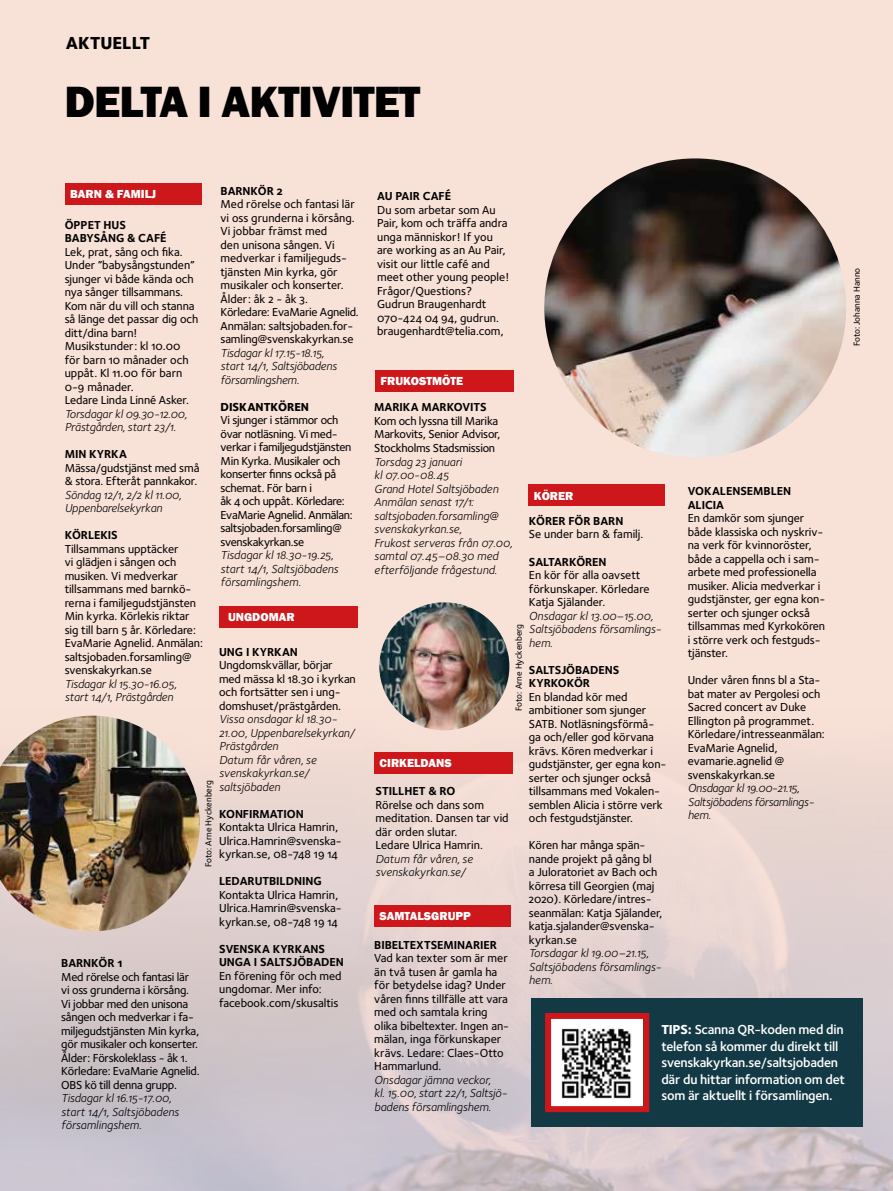
<style>
.page{position:relative;width:893px;height:1191px;background:#f8e1d7}
.page>*{position:absolute;margin:0;border:0;box-sizing:border-box;transform-origin:0 0}
.t1{font:800 45px "Franklin Gothic";letter-spacing:-.02em;color:#000}
.t2{font:18px "Foundry Sterling Extra Bold OSF";color:#000}
.t3{font:13.5px/16.5px "Foundry Sterling Demi OSF";letter-spacing:-.02em;color:#fff}
.t4{font:12px/13.5px "Foundry Sterling Medium OSF";letter-spacing:-.005em;color:#000}
.t5{font:12px/13.5px "Foundry Sterling Book Italic OSF";color:#000}
.t6{font:12px/13.5px "Foundry Sterling Bold OSF";letter-spacing:-.005em;color:#000}
.t7{font:12px/13.5px "Foundry Sterling Medium OSF";letter-spacing:-.025em;color:#000}
.t8{font:800 12px "Franklin Gothic";color:#fff}
.t9{font:12px/13.5px "Foundry Sterling Book Italic OSF";letter-spacing:-.02em;color:#000}
.t10{font:12px "Foundry Sterling Extra Bold OSF";letter-spacing:-.005em;color:#000}
.t11{font:12px "Foundry Sterling Bold Expert";letter-spacing:-.005em;color:#000}
.t12{font:9px "Foundry Sterling Medium OSF";color:#000}
.s1{font-family:"Foundry Sterling Extra Bold OSF"}
</style>
<div class="page">
<img style="left:0;top:730px;width:893px;height:461px">
<div style="left:531px;top:998px;width:332px;height:128px;background:#133944"></div>
<img style="left:0;top:715px;width:200px;height:216px">
<div style="left:65px;top:183px;width:136px;height:22px;background:#cd171a"></div>
<div style="left:528px;top:485px;width:137px;height:21px;background:#cd171a"></div>
<div style="left:374px;top:752px;width:139px;height:21px;background:#cd171a"></div>
<div style="left:374px;top:905px;width:137px;height:21px;background:#cd171a"></div>
<div style="left:219px;top:606px;width:139px;height:21px;background:#cd171a"></div>
<img style="left:552px;top:1020px;width:90px;height:85px">
<div style="left:545px;top:1013px;width:104px;height:99px;border:6px solid #cd171a"></div>
<div style="left:375px;top:371px;width:139px;height:21px;background:#cd171a"></div>
<img style="left:544px;top:158px;width:302px;height:299px">
<img style="left:379px;top:602px;width:130px;height:128px">
<h2 class="t2" style="left:66px;top:32px;width:86px">AKTUELLT</h2>
<h1 class="t1" style="left:65px;top:72px;width:357px">DELTA I AKTIVITET</h1>
<p class="t6" style="left:221px;top:184px;width:64px">BARNKÖR 2</p>
<p class="t4" style="left:221px;top:197px;width:140px">Med rörelse och fantasi lär vi oss grunderna i körsång.<br>Vi jobbar främst med<br>den unisona sången. Vi medverkar i familjeguds&shy;tjänsten Min kyrka, gör musikaler och konserter.<br>Ålder: åk 2 - åk 3.<br>Körledare: EvaMarie Agnelid.<br>Anmälan: saltsjobaden.for&shy;samling@svenskakyrkan.se</p>
<p class="t5" style="left:221px;top:346px;width:118px">Tisdagar kl 17.15-18.15, start 14/1, Saltsjöbadens församlingshem.</p>
<p class="t10" style="left:221px;top:399px;width:90px">DISKANTKÖREN</p>
<p class="t7" style="left:221px;top:413px;width:134px">Vi sjunger i stämmor och övar notläsning. Vi med&shy;verkar i familjegudstjänsten<br>Min Kyrka. Musikaler och konserter finns också på schemat. För barn i<br>åk 4 och uppåt. Körledare:<br>EvaMarie Agnelid. Anmälan: saltsjobaden.forsamling@ svenskakyrkan.se</p>
<p class="t5" style="left:221px;top:548px;width:119px">Tisdagar kl 18.30-19.25, start 14/1, Saltsjöbadens församlingshem.</p>
<p class="t8" style="left:70px;top:186px;width:87px">BARN &amp; FAMILJ</p>
<p class="t6" style="left:65px;top:218px;width:103px">ÖPPET HUS<br>BABYSÅNG &amp; CAFÉ</p>
<p class="t4" style="left:65px;top:245px;width:135px">Lek, prat, sång och fika.<br>Under ”babysångstunden” sjunger vi både kända och nya sånger tillsammans.<br>Kom när du vill och stanna så länge det passar dig och ditt/dina barn!<br>Musikstunder: kl 10.00 för barn 10 månader och uppåt. Kl 11.00 för barn<br>0-9 månader.<br>Ledare Linda Linné Asker.</p>
<p class="t5" style="left:65px;top:407px;width:124px">Torsdagar kl 09.30-12.00,<br>Prästgården, start 23/1.</p>
<p class="t6" style="left:65px;top:447px;width:64px">MIN KYRKA</p>
<p class="t4" style="left:65px;top:461px;width:136px">Mässa/gudstjänst med små &amp; stora. Efteråt pannkakor.</p>
<p class="t5" style="left:65px;top:488px;width:118px">Söndag 12/1, 2/2 kl 11.00,<br>Uppenbarelsekyrkan</p>
<p class="t11" style="left:65px;top:528px;width:55px">KÖRLEKIS</p>
<p class="t4" style="left:65px;top:542px;width:140px">Tillsammans upptäcker<br>vi glädjen i sången och musiken. Vi medverkar tillsammans med barnkö&shy;rerna i familjegudstjänsten<br>Min kyrka. Körlekis riktar sig till barn 5 år. Körledare:<br>EvaMarie Agnelid. Anmälan: saltsjobaden.forsamling@ svenskakyrkan.se</p>
<p class="t5" style="left:65px;top:677px;width:113px">Tisdagar kl 15.30-16.05, start 14/1, Prästgården</p>
<p class="t8" style="left:228px;top:609px;width:68px">UNGDOMAR</p>
<p class="t6" style="left:219px;top:645px;width:80px">UNG I KYRKAN</p>
<p class="t4" style="left:219px;top:658px;width:138px">Ungdomskvällar, börjar med mässa kl 18.30 i kyrkan och fortsätter sen i ung&shy;domshuset/prästgården.</p>
<p class="t5" style="left:219px;top:712px;width:137px">Vissa onsdagar kl 18.30-<br>21.00, Uppenbarelsekyrkan/<br>Prästgården<br>Datum får våren, se svenskakyrkan.se/ saltsjöbaden</p>
<p class="t6" style="left:219px;top:807px;width:86px">KONFIRMATION</p>
<p class="t4" style="left:219px;top:820px;width:124px">Kontakta Ulrica Hamrin,<br>Ulrica.Hamrin@svenska&shy;kyrkan.se, 08-748 19 14</p>
<p class="t6" style="left:219px;top:874px;width:104px">LEDARUTBILDNING</p>
<p class="t4" style="left:219px;top:888px;width:124px">Kontakta Ulrica Hamrin,<br>Ulrica.Hamrin@svenska&shy;kyrkan.se, 08-748 19 14</p>
<p class="t6" style="left:219px;top:942px;width:126px">SVENSKA KYRKANS<br>UNGA I SALTSJÖBADEN</p>
<p class="t4" style="left:219px;top:969px;width:124px">En förening för och med ungdomar. Mer info: facebook.com/skusaltis</p>
<p class="t12" style="left:203px;top:867px;width:88px;rotate:-90deg">Foto: Arne Hyckenberg</p>
<p class="t6" style="left:61px;top:956px;width:63px">BARNKÖR 1</p>
<p class="t4" style="left:61px;top:970px;width:140px">Med rörelse och fantasi lär vi oss grunderna i körsång.<br>Vi jobbar med den unisona sången och medverkar i fa&shy;miljegudstjänsten Min kyrka, gör musikaler och konserter.<br>Ålder: Förskoleklass - åk 1.<br>Körledare: EvaMarie Agnelid.<br>OBS kö till denna grupp.</p>
<p class="t5" style="left:61px;top:1091px;width:119px">Tisdagar kl 16.15-17.00, start 14/1, Saltsjöbadens församlingshem.</p>
<p class="t6" style="left:377px;top:189px;width:75px">AU PAIR CAFÉ</p>
<p class="t4" style="left:377px;top:203px;width:134px">Du som arbetar som Au<br>Pair, kom och träffa andra unga människor! If you are working as an Au Pair, visit our little café and meet other young people!<br>Frågor/Questions?<br>Gudrun Braugenhardt<br>070-424 04 94, gudrun. braugenhardt@telia.com,</p>
<p class="t12" style="left:851px;top:346px;width:80px;rotate:-90deg">Foto: Johanna Hanno</p>
<p class="t8" style="left:381px;top:373px;width:84px">FRUKOSTMÖTE</p>
<p class="t6" style="left:374px;top:400px;width:114px">MARIKA MARKOVITS</p>
<p class="t4" style="left:374px;top:414px;width:128px">Kom och lyssna till Marika<br>Markovits, Senior Advisor,<br>Stockholms Stadsmission</p>
<p class="t5" style="left:374px;top:454px;width:139px">Torsdag 23 januari<br>kl 07.00-08.45<br>Grand Hotel Saltsjöbaden<br>Anmälan senast 17/1: saltsjobaden.forsamling@ svenskakyrkan.se,<br>Frukost serveras från 07.00, samtal 07.45–08.30 med efterföljande frågestund.</p>
<p class="t6" style="left:688px;top:484px;width:105px">VOKALENSEMBLEN<br>ALICIA</p>
<p class="t4" style="left:688px;top:511px;width:139px">En damkör som sjunger både klassiska och nyskriv&shy;na verk för kvinnoröster, både a cappella och i sam&shy;arbete med professionella musiker. Alicia medverkar i gudstjänster, ger egna kon&shy;serter och sjunger också tillsammas med Kyrkokören i större verk och festguds&shy;tjänster.</p>
<p class="t4" style="left:688px;top:673px;width:138px">Under våren finns bl a Sta&shy;bat mater av Pergolesi och<br>Sacred concert av Duke<br>Ellington på programmet.<br>Körledare/intresseanmälan:<br>EvaMarie Agnelid, evamarie.agnelid @ svenskakyrkan.se</p>
<p class="t9" style="left:688px;top:781px;width:128px">Onsdagar kl 19.00-21.15,<br>Saltsjöbadens församlings&shy;hem.</p>
<p class="t8" style="left:534px;top:488px;width:41px">KÖRER</p>
<p class="t6" style="left:529px;top:514px;width:96px">KÖRER FÖR BARN</p>
<p class="t4" style="left:529px;top:527px;width:116px">Se under barn &amp; familj.</p>
<p class="t6" style="left:529px;top:554px;width:79px">SALTARKÖREN</p>
<p class="t4" style="left:529px;top:568px;width:122px">En kör för alla oavsett förkunskaper. Körledare<br>Katja Själander.</p>
<p class="t5" style="left:529px;top:608px;width:134px">Onsdagar kl 13.00–15.00,<br>Saltsjöbadens församlings&shy;hem.</p>
<p class="t6" style="left:529px;top:662px;width:92px">SALTSJÖBADENS<br>KYRKOKÖR</p>
<p class="t4" style="left:529px;top:689px;width:139px">En blandad kör med ambitioner som sjunger<br>SATB. Notläsningsförmå&shy;ga och/eller god körvana krävs. Kören medverkar i gudstjänster, ger egna kon&shy;serter och sjunger också tillsammans med Vokalen&shy;semblen Alicia i större verk och festgudstjänster.</p>
<p class="t4" style="left:529px;top:838px;width:135px">Kören har många spän&shy;nande projekt på gång bl<br>a Juloratoriet av Bach och körresa till Georgien (maj<br>2020). Körledare/intres&shy;seanmälan: Katja Själander, katja.sjalander@svenska&shy;kyrkan.se</p>
<p class="t5" style="left:529px;top:946px;width:134px">Torsdagar kl 19.00–21.15,<br>Saltsjöbadens församlings&shy;hem.</p>
<p class="t12" style="left:514px;top:711px;width:88px;rotate:-90deg">Foto: Arne Hyckenberg</p>
<p class="t8" style="left:380px;top:755px;width:74px">CIRKELDANS</p>
<p class="t6" style="left:376px;top:784px;width:81px">STILLHET &amp; RO</p>
<p class="t4" style="left:376px;top:798px;width:135px">Rörelse och dans som meditation. Dansen tar vid där orden slutar.<br>Ledare Ulrica Hamrin.</p>
<p class="t5" style="left:376px;top:852px;width:99px">Datum får våren, se svenskakyrkan.se/</p>
<p class="t8" style="left:380px;top:908px;width:93px">SAMTALSGRUPP</p>
<p class="t6" style="left:374px;top:937px;width:124px">BIBELTEXTSEMINARIER</p>
<p class="t4" style="left:374px;top:951px;width:136px">Vad kan texter som är mer än två tusen år gamla ha för betydelse idag? Under våren finns tillfälle att vara med och samtala kring olika bibeltexter. Ingen an&shy;mälan, inga förkunskaper krävs. Ledare: Claes-Otto<br>Hammarlund.</p>
<p class="t5" style="left:374px;top:1073px;width:134px">Onsdagar jämna veckor,<br>kl. 15.00, start 22/1, Saltsjö&shy;badens församlingshem.</p>
<p class="t3" style="left:661px;top:1021px;width:185px"><span class="s1">TIPS:</span> Scanna QR-koden med din telefon så kommer du direkt till svenskakyrkan.se/saltsjobaden där du hittar information om det som är aktuellt i församlingen.</p>
</div>
